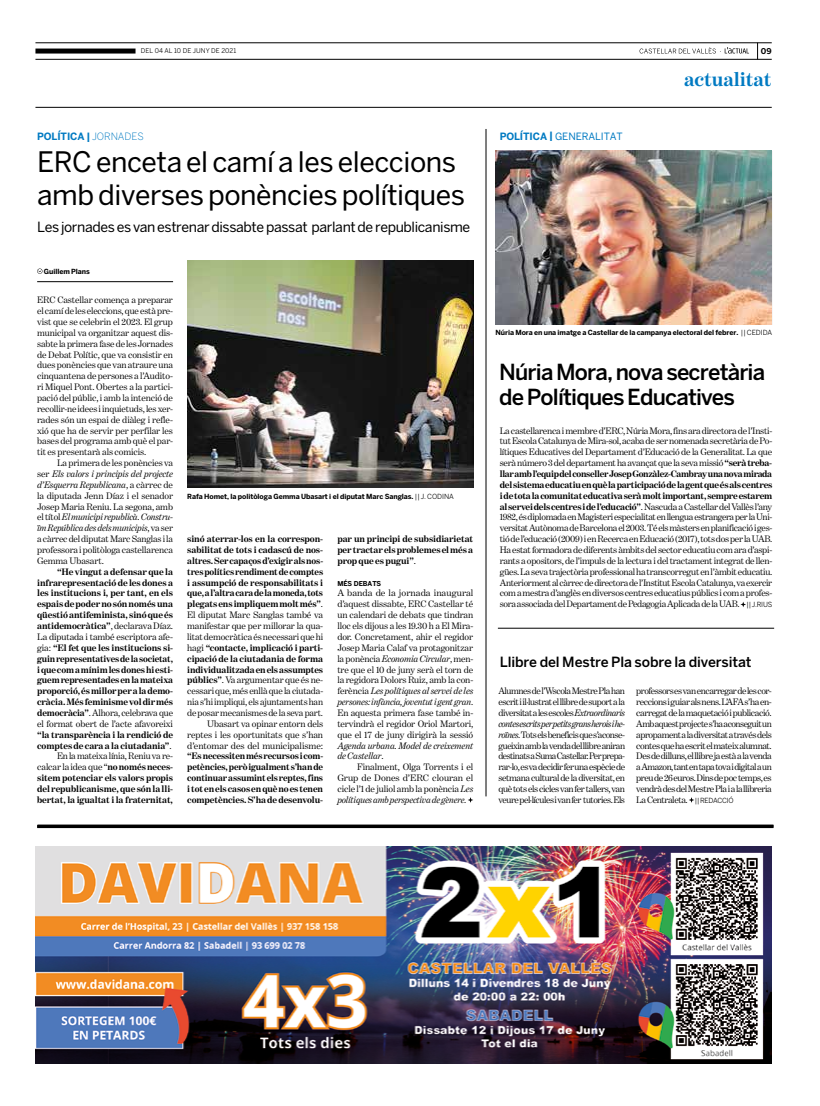
<style>
.page{position:relative;width:820px;height:1106px;background:#fff}
.page>*{position:absolute;margin:0;border:0;box-sizing:border-box;transform-origin:0 0}
.t1{font:28px/33px "Benton Sans";letter-spacing:-.015em;color:#000}
.t2{font:500 22px/25px "Benton Sans";letter-spacing:-.04em;color:#000}
.t3{font:700 20px "Benton Modern One";letter-spacing:-.005em;color:#007ac2}
.t4{font:14px "Benton Sans";letter-spacing:-.025em;color:#000}
.t5{font:500 14px "Benton Sans";letter-spacing:-.01em;color:#000}
.t6{font:10px "Benton Sans";letter-spacing:-.005em;color:#007ac2}
.t7{font:700 10px "Benton Sans";letter-spacing:-.01em;color:#007ac2}
.t8{font:9.5px/10.9px "Benton Modern One";letter-spacing:-.015em;color:#000;text-align:justify}
.t9{font:700 9.5px/10.9px "Benton Modern One";letter-spacing:-.01em;color:#000;text-align:justify}
.t10{font:italic 9.5px/10.9px "Benton Modern One";letter-spacing:-.01em;color:#000}
.t11{font:700 8px "Benton Sans";color:#000}
.t12{font:700 7px "Benton Sans";letter-spacing:-.01em;color:#000}
.t13{font:700 6.7px "Benton Sans";letter-spacing:-.015em;color:#000}
.t14{font:6.5px "Benton Sans";letter-spacing:.005em;color:#000}
.s1{font-weight:300}
.s2{font-style:italic}
.s3{font-weight:400}
.s4{font-style:normal}
.s5{font-weight:700}
.s6{font-family:"Benton Sans";font-size:7px}
</style>
<div class="page">
<svg style="left:757px;top:44px;width:1px;height:15px"></svg>
<svg style="left:639px;top:47px;width:109px;height:7px"></svg>
<hr style="left:35px;top:107px;width:736px;height:1px;background:#000">
<hr style="left:35px;top:43px;width:736px;height:1px;background:#000">
<hr style="left:35px;top:59px;width:736px;height:1px;background:#000">
<div style="left:35px;top:49px;width:100px;height:5px;background:#000"></div>
<img style="left:35px;top:846px;width:736px;height:217px">
<hr style="left:37px;top:825px;width:736px;height:3px;background:#000">
<hr style="left:37px;top:824px;width:736px;height:3px;background:#000">
<img style="left:187px;top:260px;width:286px;height:228px">
<svg style="left:37px;top:268px;width:5px;height:6px"></svg>
<hr style="left:37px;top:281px;width:136px;height:1px;background:#000">
<svg style="left:468px;top:797px;width:5px;height:5px"></svg>
<hr style="left:485px;top:129px;width:1px;height:667px;background:#000">
<hr style="left:497px;top:628px;width:276px;height:1px;background:#000">
<svg style="left:689px;top:797px;width:5px;height:5px"></svg>
<svg style="left:740px;top:601px;width:5px;height:6px"></svg>
<img style="left:495px;top:151px;width:276px;height:173px">
<p class="t14" style="left:141px;top:47px;width:97px">DEL 04 AL 10 DE JUNY DE 2021</p>
<p class="t11" style="left:760px;top:46px;width:12px">09</p>
<h3 class="t3" style="left:684px;top:68px;width:89px">actualitat</h3>
<p class="t7" style="left:37px;top:131px;width:108px">POLÍTICA | <span class="s1">JORNADES</span></p>
<h1 class="t1" style="left:37px;top:145px;width:429px">ERC enceta el camí a les eleccions amb diverses ponències polítiques</h1>
<h3 class="t4" style="left:37px;top:218px;width:434px">Les jornades es van estrenar dissabte passat parlant de republicanisme</h3>
<p class="t12" style="left:44px;top:267px;width:48px">Guillem Plans</p>
<p class="t8" style="left:37px;top:294px;width:137px">ERC Castellar comença a preparar el camí de les eleccions, que està pre&shy;vist que se celebrin el 2023. El grup municipal va organitzar aquest dis&shy;sabte la primera fase de les Jornades de Debat Polític, que va consistir en dues ponències que van atraure una cinquantena de persones a l’Audito&shy;ri Miquel Pont. Obertes a la partici&shy;pació del públic, i amb la intenció de recollir-ne idees i inquietuds, les xer&shy;rades són un espai de diàleg i refle&shy;xió que ha de servir per perfilar les bases del programa amb què el par&shy;tit es presentarà als comicis.</p>
<p class="t8" style="left:37px;top:457px;width:137px;text-indent:20px">La primera de les ponències va ser <span class="s2">Els valors i principis del projecte d’Esquerra Republicana</span>, a càrrec de la diputada Jenn Díaz i el senador Josep Maria Reniu. La segona, amb el títol <span class="s2">El municipi republicà. Constru&shy;ïm República des dels municipis</span>, va ser a càrrec del diputat Marc Sanglas i la professora i politòloga castellarenca Gemma Ubasart.</p>
<p class="t9" style="left:37px;top:566px;width:137px;text-indent:20px">“He vingut a defensar que la infrarepresentació de les dones a les institucions i, per tant, en els espais de poder no són només una qüestió antifeminista, sinó que és antidemocràtica”<span class="s3">, declarava Díaz.<br>La diputada i també escriptora afe&shy;gia:</span> “El fet que les institucions si&shy;guin representatives de la societat, i que com a mínim les dones hi esti&shy;guem representades en la mateixa proporció, és millor per a la demo&shy;cràcia. Més feminisme vol dir més democràcia”<span class="s3">. Alhora, celebrava que el format obert de l’acte afavoreixi</span></p>
<p class="t9" style="left:37px;top:729px;width:137px;text-align:right">“la transparència i la rendició de comptes de cara a la ciutadania”<span class="s3">.<br>En la mateixa línia, Reniu va re&shy;calcar la idea que “</span>no només neces&shy;sitem potenciar els valors propis del republicanisme, que són la lli&shy;bertat, la igualtat i la fraternitat,</p>
<p class="t12" style="left:187px;top:492px;width:268px">Rafa Homet, la politòloga Gemma Ubasart i el diputat Marc Sanglas. <span class="s3">|| J. CODINA</span></p>
<p class="t9" style="left:187px;top:533px;width:137px;text-align:right">sinó aterrar-los en la correspon&shy;sabilitat de tots i cadascú de nos&shy;altres. Ser capaços d’exigir als nos&shy;tres polítics rendiment de comptes i assumpció de responsabilitats i que, a l’altra cara de la moneda, tots plegats ens impliquem molt més”<span class="s3">.<br>El diputat Marc Sanglas també va manifestar que per millorar la qua&shy;litat democràtica és necessari que hi hagi</span> “contacte, implicació i parti&shy;cipació de la ciutadania de forma individualitzada en els assumptes públics”<span class="s3">. Va argumentar que és ne&shy;cessari que, més enllà que la ciutada&shy;nia s’hi impliqui, els ajuntaments han de posar mecanismes de la seva part.<br>Ubasart va opinar entorn dels reptes i les oportunitats que s’han d’entomar des del municipalisme:</span></p>
<p class="t9" style="left:187px;top:750px;width:137px">“Es necessiten més recursos i com&shy;petències, però igualment s’han de continuar assumint els reptes, fins i tot en els casos en què no es tenen competències. S’ha de desenvolu-</p>
<p class="t9" style="left:337px;top:533px;width:137px">par un principi de subsidiarietat per tractar els problemes el més a prop que es pugui”<span class="s3">.</span></p>
<p class="t13" style="left:337px;top:579px;width:45px">MÉS DEBATS</p>
<p class="t8" style="left:337px;top:588px;width:137px">A banda de la jornada inaugural d’aquest dissabte, ERC Castellar té un calendari de debats que tindran lloc els dijous a les 19.30 h a El Mira&shy;dor. Concretament, ahir el regidor Josep Maria Calaf va protagonitzar la ponència <span class="s2">Economia Circular</span>, men&shy;tre que el 10 de juny serà el torn de la regidora Dolors Ruiz, amb la con&shy;ferència <span class="s2">Les polítiques al servei de les persones: infància, joventut i gent gran</span>.<br>En aquesta primera fase també in&shy;tervindrà el regidor Oriol Martori, que el 17 de juny dirigirà la sessió</p>
<p class="t10" style="left:337px;top:739px;width:137px">Agenda urbana. Model de creixement de Castellar<span class="s4">.</span></p>
<p class="t8" style="left:337px;top:761px;width:137px;text-indent:20px">Finalment, Olga Torrents i el Grup de Dones d’ERC clouran el cicle l’1 de juliol amb la ponència <span class="s2">Les polítiques amb perspectiva de gènere</span>.</p>
<p class="t6" style="left:499px;top:131px;width:124px"><span class="s5">POLÍTICA |</span> GENERALITAT</p>
<p class="t12" style="left:495px;top:328px;width:278px">Núria Mora en una imatge a Castellar de la campanya electoral del febrer. <span class="s3">|| CEDIDA</span></p>
<h2 class="t2" style="left:499px;top:359px;width:267px">Núria Mora, nova secretària de Polítiques Educatives</h2>
<p class="t8" style="left:499px;top:425px;width:274px">La castellarenca i membre d’ERC, Núria Mora, fins ara directora de l’Insti&shy;tut Escola Catalunya de Mira-sol, acaba de ser nomenada secretària de Po&shy;lítiques Educatives del Departament d’Educació de la Generalitat. La que serà número 3 del departament ha avançat que la seva missió <span class="s5">“serà treba&shy;llar amb l’equip del conseller Josep Gonzàlez-Cambray una nova mirada del sistema educatiu en què la participació de la gent que és als centres i de tota la comunitat educativa serà molt important, sempre estarem al servei dels centres i de l’educació”</span>. Nascuda a Castellar del Vallès l’any 1982, és diplomada en Magisteri especialitat en llengua estrangera per la Uni&shy;versitat Autònoma de Barcelona el 2003. Té els màsters en planificació i ges&shy;tió de l’educació (2009) i en Recerca en Educació (2017), tots dos per la UAB.<br>Ha estat formadora de diferents àmbits del sector educatiu com ara d’aspi&shy;rants a opositors, de l’impuls de la lectura i del tractament integrat de llen&shy;gües. La seva trajectòria professional ha transcorregut en l’àmbit educatiu.<br>Anteriorment al càrrec de directora de l’Institut Escola Catalunya, va exercir com a mestra d’anglès en diversos centres educatius públics i com a profes&shy;sora associada del Departament de Pedagogia Aplicada de la UAB. <span class="s6">|| J.RIUS</span></p>
<h3 class="t5" style="left:499px;top:653px;width:253px">Llibre del Mestre Pla sobre la diversitat</h3>
<p class="t8" style="left:636px;top:685px;width:137px">professors es van encarregar de les cor&shy;reccions i guiar als nens. L’AFA s’ha en&shy;carregat de la maquetació i publicació.<br>Amb aquest projecte s’ha aconseguit un apropament a la diversitat a través dels contes que ha escrit el mateix alumnat.<br>Des de dilluns, el llibre ja està a la venda a Amazon, tant en tapa tova i digital a un preu de 26 euros. Dins de poc temps, es vendrà des del Mestre Pla i a la llibreria La Centraleta. <span class="s6">|| REDACCIÓ</span></p>
<p class="t8" style="left:498px;top:685px;width:128px">Alumnes de l’Wscola Mestre Pla han escrit i il·lustrat el llibre de suport a la diversitat a les escoles <span class="s2">Extraordinaris contes escrits per petits grans herois i he&shy;roïnes</span>. Tots els beneficis que s’aconse&shy;gueixin amb la venda del llibre aniran destinats a Suma Castellar. Per prepa&shy;rar-lo, es va decidir fer una espècie de setmana cultural de la diversitat, en què tots els cicles van fer tallers, van veure pel·lícules i van fer tutories. Els</p>
</div>
